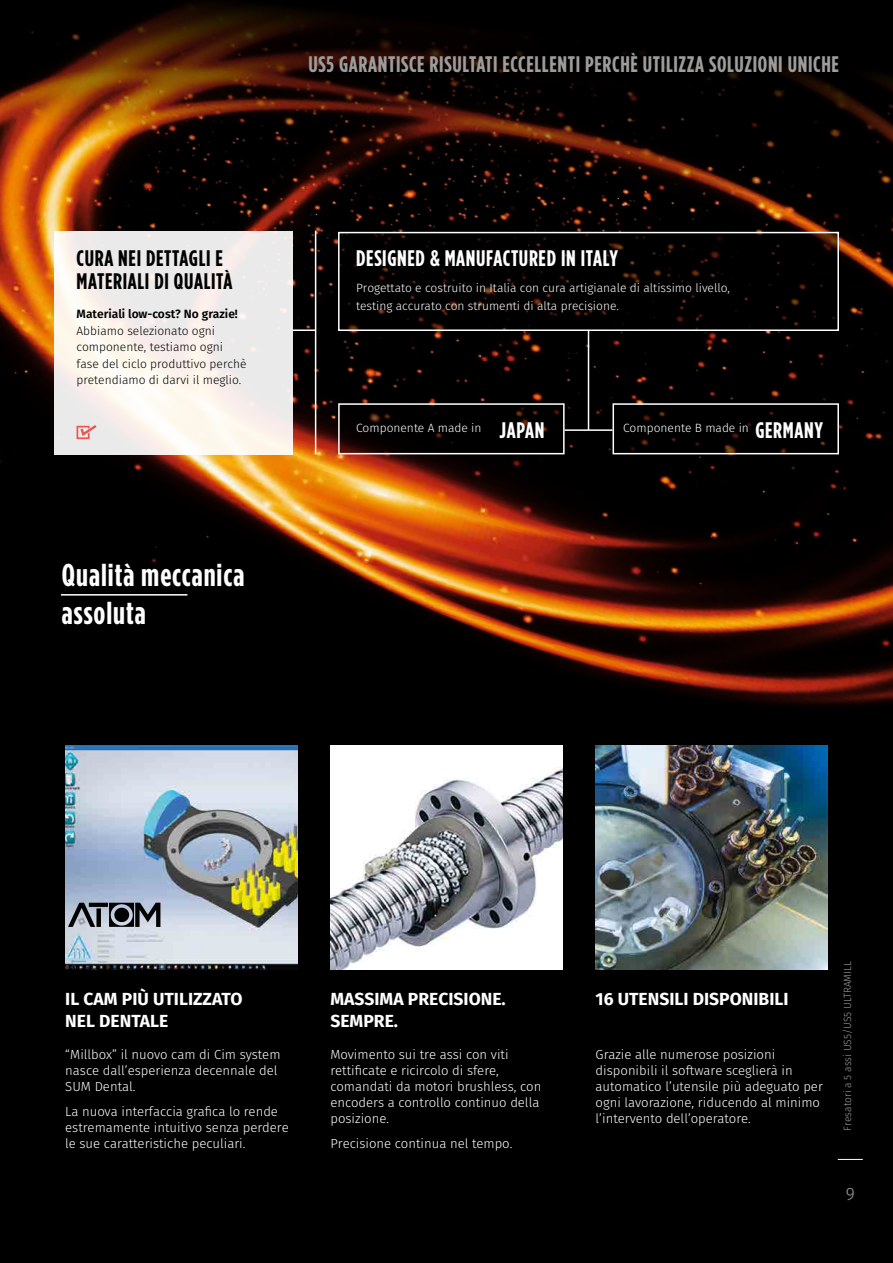
<style>
.page{position:relative;width:893px;height:1263px;background:#000}
.page>*{position:absolute;margin:0;border:0;box-sizing:border-box;transform-origin:0 0}
.t1{font:700 31.5px/37.8px "Gotham Condensed";letter-spacing:.03em;color:#fff}
.t2{font:700 22.5px "Gotham Condensed";letter-spacing:.03em;color:#9d9d9c}
.t3{font:700 22.5px "Gotham Condensed";letter-spacing:.03em;color:#fff}
.t4{font:700 22.5px "Gotham Condensed";letter-spacing:.03em;color:#000}
.t5{font:300 18px "Fira Sans";color:#9d9d9c}
.t6{font:700 17.55px/21.9px "Fira Sans";color:#fff}
.Testo_paragrafi_norm{font:300 13.05px/16px "Fira Sans";color:#fff}
.t7{font:300 12px/18px "Fira Sans";color:#fff}
.t8{font:300 12px/16.5px "Fira Sans";color:#000}
.t9{font:300 10.5px "Fira Sans";color:#9d9d9c}
.s1{font-weight:600}
</style>
<div class="page">
<img style="left:0;top:3px;width:893px;height:957px">
<div style="left:339px;top:233px;width:499px;height:97px;background:#000"></div>
<div style="left:338px;top:232px;width:501px;height:99px;border:2px solid #fff"></div>
<div style="left:339px;top:404px;width:225px;height:50px;background:#000"></div>
<div style="left:338px;top:403px;width:227px;height:51px;border:2px solid #fff"></div>
<div style="left:613px;top:404px;width:225px;height:50px;background:#000"></div>
<div style="left:612px;top:403px;width:227px;height:51px;border:2px solid #fff"></div>
<hr style="left:588px;top:331px;width:1px;height:99px;background:#fff">
<hr style="left:565px;top:429px;width:47px;height:2px;background:#fff">
<img style="left:330px;top:746px;width:233px;height:223px">
<img style="left:596px;top:746px;width:232px;height:223px">
<img style="left:65px;top:746px;width:232px;height:223px">
<hr style="left:315px;top:231px;width:1px;height:223px;background:#fff">
<hr style="left:293px;top:329px;width:23px;height:2px;background:#fff">
<div style="left:54px;top:231px;width:239px;height:223px;background:linear-gradient(to right,#f8f3ed,#efecea)"></div>
<hr style="left:61px;top:594px;width:126px;height:2px;background:#fff">
<svg style="left:77px;top:425px;width:20px;height:14px"></svg>
<svg style="left:838px;top:1159px;width:25px;height:1px"></svg>
<svg style="left:68px;top:903px;width:92px;height:24px"></svg>
<p class="t2" style="left:309px;top:51px;width:532px">US5 GARANTISCE RISULTATI ECCELLENTI PERCHÈ UTILIZZA SOLUZIONI UNICHE</p>
<p class="t4" style="left:77px;top:245px;width:148px">CURA NEI DETTAGLI E</p>
<p class="t4" style="left:77px;top:268px;width:157px">MATERIALI DI QUALITÀ</p>
<p class="t8" style="left:77px;top:306px;width:171px"><span class="s1">Materiali low-cost? No grazie!<br></span>Abbiamo selezionato ogni componente, testiamo ogni fase del ciclo produttivo perchè pretendiamo di darvi il meglio.</p>
<p class="t1" style="left:62px;top:556px;width:184px">Qualità meccanica assoluta</p>
<p class="t3" style="left:356px;top:245px;width:263px">DESIGNED &amp; MANUFACTURED IN ITALY</p>
<p class="t7" style="left:356px;top:279px;width:375px">Progettato e costruito in Italia con cura artigianale di altissimo livello, testing accurato con strumenti di alta precisione.</p>
<p class="t3" style="left:500px;top:417px;width:46px">JAPAN</p>
<p class="t3" style="left:755px;top:417px;width:69px">GERMANY</p>
<p class="t7" style="left:356px;top:419px;width:127px">Componente A made in</p>
<p class="t7" style="left:623px;top:419px;width:127px">Componente B made in</p>
<p class="t6" style="left:65px;top:987px;width:179px">IL CAM PIÙ UTILIZZATO<br>NEL DENTALE</p>
<p class="Testo_paragrafi_norm" style="left:65px;top:1047px;width:217px">“Millbox” il nuovo cam di Cim system nasce dall’esperienza decennale del<br>SUM Dental.</p>
<p class="Testo_paragrafi_norm" style="left:65px;top:1103px;width:225px">La nuova interfaccia grafica lo rende estremamente intuitivo senza perdere le sue caratteristiche peculiari.</p>
<p class="t6" style="left:330px;top:987px;width:177px">MASSIMA PRECISIONE.<br>SEMPRE.</p>
<p class="Testo_paragrafi_norm" style="left:330px;top:1047px;width:212px">Movimento sui tre assi con viti rettificate e ricircolo di sfere, comandati da motori brushless, con encoders a controllo continuo della posizione.</p>
<p class="Testo_paragrafi_norm" style="left:330px;top:1135px;width:183px">Precisione continua nel tempo.</p>
<p class="t6" style="left:596px;top:987px;width:194px">16 UTENSILI DISPONIBILI</p>
<p class="Testo_paragrafi_norm" style="left:596px;top:1047px;width:229px">Grazie alle numerose posizioni disponibili il software sceglierà in automatico l’utensile più adeguato per ogni lavorazione, riducendo al minimo l’intervento dell’operatore.</p>
<p class="t9" style="left:840px;top:1130px;width:171px;rotate:-90deg">Fresatori a 5 assi US5/US5 ULTRAMILL</p>
<p class="t5" style="left:846px;top:1181px;width:11px">9</p>
</div>
